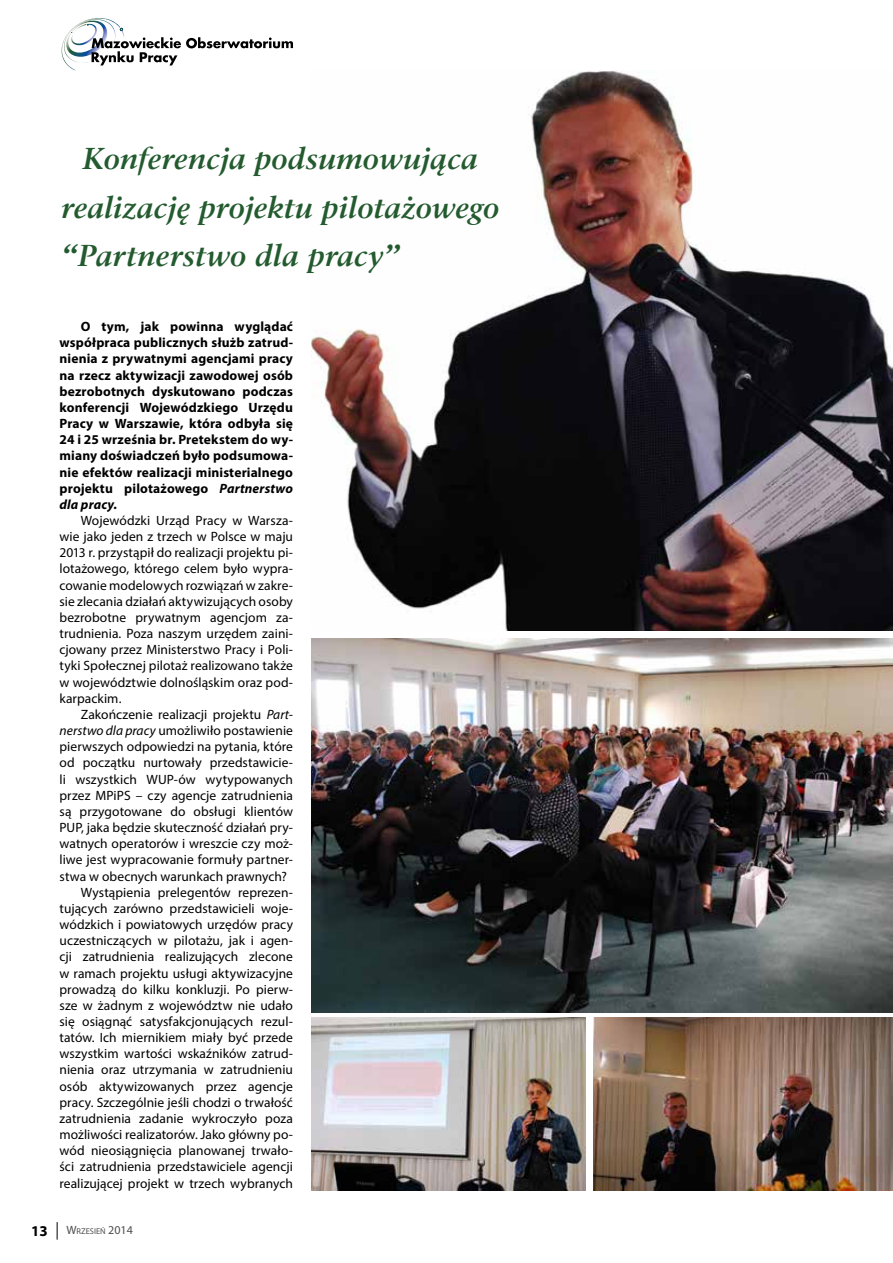
<style>
.page{position:relative;width:893px;height:1263px;background:#fff}
.page>*{position:absolute;margin:0;border:0;box-sizing:border-box;transform-origin:0 0}
.t1{font:italic 700 30px/48.4px "Classic TTEFN";letter-spacing:-.005em;color:#235b2f}
.t2{font:13.5px/16.2px "Myriad Pro";letter-spacing:.005em;color:#000;text-align:justify}
.t3{font:700 13.5px/16.2px "Myriad Pro";letter-spacing:.01em;color:#000;text-align:justify}
.t4{font:8.4px "Myriad Pro";color:#4d4d4f}
.s1{font-style:italic}
.s2{font-weight:700;font-size:15px;color:#000}
.s3{font-size:12px}
</style>
<div class="page">
<svg style="left:61px;top:18px;width:232px;height:52px"></svg>
<img style="left:312px;top:638px;width:581px;height:375px">
<img style="left:312px;top:71px;width:581px;height:559px">
<img style="left:312px;top:1018px;width:273px;height:173px">
<img style="left:594px;top:1018px;width:299px;height:173px">
<svg style="left:57px;top:1222px;width:1px;height:17px"></svg>
<h1 class="t1" style="left:61px;top:135px;width:439px;text-indent:21px">Konferencja podsumowująca realizację projektu pilotażowego “Partnerstwo dla pracy”</h1>
<p class="t3" style="left:60px;top:318px;width:235px;text-indent:21px">O tym, jak powinna wyglądać współpraca publicznych służb zatrud&shy;nienia z prywatnymi agencjami pracy na rzecz aktywizacji zawodowej osób bezrobotnych dyskutowano podczas konferencji Wojewódzkiego Urzędu Pracy w Warszawie, która odbyła się 24 i 25 września br. Pretekstem do wy&shy;miany doświadczeń było podsumowa&shy;nie efektów realizacji ministerialnego projektu pilotażowego <span class="s1">Partnerstwo dla pracy.</span></p>
<p class="t2" style="left:60px;top:512px;width:235px;text-indent:21px">Wojewódzki Urząd Pracy w Warsza&shy;wie jako jeden z trzech w Polsce w maju 2013 r. przystąpił do realizacji projektu pi&shy;lotażowego, którego celem było wypra&shy;cowanie modelowych rozwiązań w zakre&shy;sie zlecania działań aktywizujących osoby bezrobotne prywatnym agencjom za&shy;trudnienia. Poza naszym urzędem zaini&shy;cjowany przez Ministerstwo Pracy i Poli&shy;tyki Społecznej pilotaż realizowano także w województwie dolnośląskim oraz pod&shy;karpackim.</p>
<p class="t2" style="left:81px;top:706px;width:214px">Zakończenie realizacji projektu <span class="s1">Part-</span></p>
<p class="t2" style="left:60px;top:722px;width:235px"><span class="s1">nerstwo dla pracy</span> umożliwiło postawienie</p>
<p class="t2" style="left:60px;top:738px;width:235px">pierwszych odpowiedzi na pytania, które</p>
<p class="t2" style="left:60px;top:754px;width:235px">od początku nurtowały przedstawicie-</p>
<p class="t2" style="left:60px;top:771px;width:235px">li wszystkich WUP-ów wytypowanych</p>
<p class="t2" style="left:60px;top:787px;width:235px">przez MPiPS – czy agencje zatrudnienia</p>
<p class="t2" style="left:60px;top:803px;width:235px">są przygotowane do obsługi klientów</p>
<p class="t2" style="left:60px;top:819px;width:235px">PUP, jaka będzie skuteczność działań pry-</p>
<p class="t2" style="left:60px;top:835px;width:235px">watnych operatorów i wreszcie czy moż-</p>
<p class="t2" style="left:60px;top:851px;width:235px">liwe jest wypracowanie formuły partner-</p>
<p class="t2" style="left:60px;top:868px;width:229px">stwa w obecnych warunkach prawnych?</p>
<p class="t2" style="left:81px;top:884px;width:214px">Wystąpienia prelegentów reprezen-</p>
<p class="t2" style="left:60px;top:900px;width:235px">tujących zarówno przedstawicieli woje-</p>
<p class="t2" style="left:60px;top:916px;width:235px">wódzkich i powiatowych urzędów pracy</p>
<p class="t2" style="left:60px;top:932px;width:235px">uczestniczących w pilotażu, jak i agen-</p>
<p class="t2" style="left:60px;top:948px;width:235px">cji zatrudnienia realizujących zlecone</p>
<p class="t2" style="left:60px;top:965px;width:235px">w ramach projektu usługi aktywizacyjne</p>
<p class="t2" style="left:60px;top:981px;width:235px">prowadzą do kilku konkluzji. Po pierw-</p>
<p class="t2" style="left:60px;top:997px;width:235px">sze w żadnym z województw nie udało</p>
<p class="t2" style="left:60px;top:1013px;width:235px">się osiągnąć satysfakcjonujących rezul-</p>
<p class="t2" style="left:60px;top:1029px;width:235px">tatów. Ich miernikiem miały być przede</p>
<p class="t2" style="left:60px;top:1045px;width:235px">wszystkim wartości wskaźników zatrud-</p>
<p class="t2" style="left:60px;top:1062px;width:235px">nienia oraz utrzymania w zatrudnieniu</p>
<p class="t2" style="left:60px;top:1078px;width:235px">osób aktywizowanych przez agencje</p>
<p class="t2" style="left:60px;top:1094px;width:235px">pracy. Szczególnie jeśli chodzi o trwałość</p>
<p class="t2" style="left:60px;top:1110px;width:235px">zatrudnienia zadanie wykroczyło poza</p>
<p class="t2" style="left:60px;top:1126px;width:235px">możliwości realizatorów. Jako główny po-</p>
<p class="t2" style="left:60px;top:1142px;width:235px">wód nieosiągnięcia planowanej trwało-</p>
<p class="t2" style="left:60px;top:1158px;width:235px">ści zatrudnienia przedstawiciele agencji</p>
<p class="t2" style="left:60px;top:1175px;width:235px">realizującej projekt w trzech wybranych</p>
<p class="t4" style="left:31px;top:1226px;width:103px"><span class="s2">13</span> <span class="s3">W</span>RZESIEŃ <span class="s3">2014</span></p>
</div>
